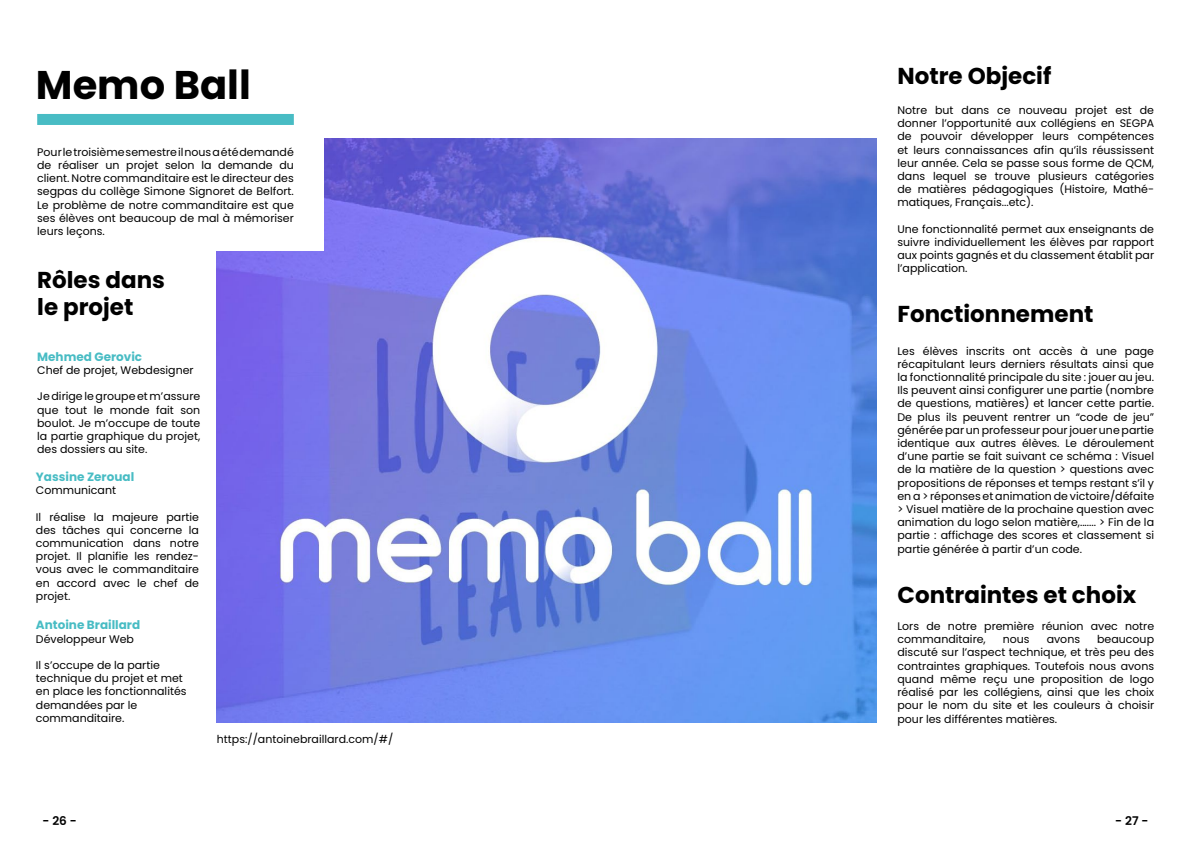
<style>
.page{position:relative;width:1191px;height:842px;background:#fff}
.page>*{position:absolute;margin:0;border:0;box-sizing:border-box;transform-origin:0 0}
.t1{font:700 40px "Poppins";color:#000}
.t2{font:700 23px/27.6px "Poppins";color:#000}
.t3{font:700 12px "Poppins";color:#48bcc4}
.t4{font:600 12px "Poppins";color:#000}
.t5{font:11px/13.2px "Poppins";color:#000;text-align:justify}
</style>
<div class="page">
<img style="left:217px;top:138px;width:660px;height:584px">
<div style="left:0;top:0;width:323px;height:251px;background:#fff"></div>
<div style="left:37px;top:114px;width:257px;height:11px;background:#48bcc4"></div>
<h1 class="t1" style="left:36px;top:61px;width:216px">Memo Ball</h1>
<p class="t5" style="left:37px;top:145px;width:258px">Pour le troisième semestre il nous a été demandé de réaliser un projet selon la demande du client. Notre commanditaire est le directeur des segpas du collège Simone Signoret de Belfort.<br>Le problème de notre commanditaire est que ses élèves ont beaucoup de mal à mémoriser leurs leçons.</p>
<h2 class="t2" style="left:37px;top:266px;width:129px">Rôles dans le projet</h2>
<p class="t3" style="left:37px;top:350px;width:106px">Mehmed Gerovic</p>
<p class="t5" style="left:37px;top:364px;width:158px">Chef de projet, Webdesigner</p>
<p class="t5" style="left:37px;top:390px;width:165px">Je dirige le groupe et m’assure que tout le monde fait son boulot. Je m’occupe de toute la partie graphique du projet, des dossiers au site.</p>
<p class="t3" style="left:36px;top:470px;width:100px">Yassine Zeroual</p>
<p class="t5" style="left:36px;top:484px;width:82px">Communicant</p>
<p class="t5" style="left:36px;top:510px;width:165px">Il réalise la majeure partie des tâches qui concerne la communication dans notre projet. Il planifie les rendez&shy;vous avec le commanditaire en accord avec le chef de projet.</p>
<p class="t3" style="left:36px;top:618px;width:106px">Antoine Braillard</p>
<p class="t5" style="left:36px;top:632px;width:100px">Développeur Web</p>
<p class="t5" style="left:36px;top:659px;width:152px;text-align:left">Il s’occupe de la partie technique du projet et met en place les fonctionnalités demandées par le commanditaire.</p>
<p class="t5" style="left:217px;top:732px;width:178px">https://antoinebraillard.com/#/</p>
<h2 class="t2" style="left:897px;top:62px;width:155px">Notre Objecif</h2>
<p class="t5" style="left:897px;top:104px;width:258px">Notre but dans ce nouveau projet est de donner l’opportunité aux collégiens en SEGPA de pouvoir développer leurs compétences et leurs connaissances afin qu’ils réussissent leur année. Cela se passe sous forme de QCM, dans lequel se trouve plusieurs catégories de matières pédagogiques (Histoire, Mathé&shy;matiques, Français...etc).</p>
<p class="t5" style="left:897px;top:222px;width:258px">Une fonctionnalité permet aux enseignants de suivre individuellement les élèves par rapport aux points gagnés et du classement établit par l’application.</p>
<h2 class="t2" style="left:897px;top:300px;width:197px">Fonctionnement</h2>
<p class="t5" style="left:897px;top:344px;width:258px">Les élèves inscrits ont accès à une page récapitulant leurs derniers résultats ainsi que la fonctionnalité principale du site : jouer au jeu.<br>Ils peuvent ainsi configurer une partie (nombre de questions, matières) et lancer cette partie.<br>De plus ils peuvent rentrer un “code de jeu” générée par un professeur pour jouer une partie identique aux autres élèves. Le déroulement d’une partie se fait suivant ce schéma : Visuel de la matière de la question &gt; questions avec propositions de réponses et temps restant s’il y en a &gt; réponses et animation de victoire/défaite &gt; Visuel matière de la prochaine question avec animation du logo selon matière,....... &gt; Fin de la partie : affichage des scores et classement si partie générée à partir d’un code.</p>
<h2 class="t2" style="left:897px;top:582px;width:240px">Contraintes et choix</h2>
<p class="t5" style="left:897px;top:620px;width:258px">Lors de notre première réunion avec notre commanditaire,</p>
<p class="t5" style="left:897px;top:633px;width:258px;text-indent:200px">beaucoup discuté sur l’aspect technique, et très peu des contraintes graphiques. Toutefois nous avons quand même reçu une proposition de logo réalisé par les collégiens, ainsi que les choix pour le nom du site et les couleurs à choisir pour les différentes matières.</p>
<p class="t5" style="left:1002px;top:633px;width:28px">nous</p>
<p class="t5" style="left:1046px;top:633px;width:35px">avons</p>
<p class="t4" style="left:43px;top:814px;width:36px">- 26 -</p>
<p class="t4" style="left:1115px;top:814px;width:35px">- 27 -</p>
</div>
